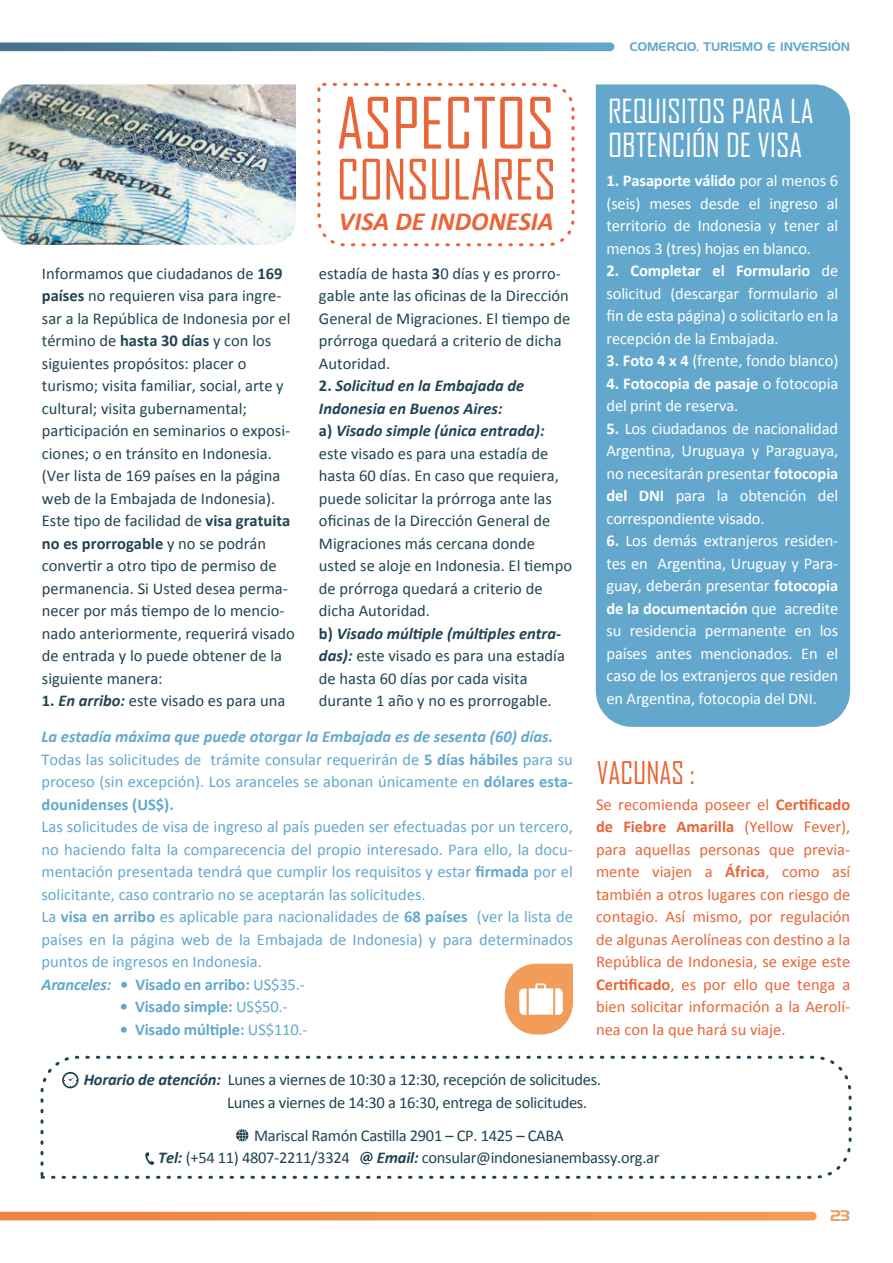
<style>
.page{position:relative;width:893px;height:1263px;background:#fff}
.page>*{position:absolute;margin:0;border:0;box-sizing:border-box;transform-origin:0 0}
.t1{font:67.8px "Agency FB";color:#e96537}
.t2{font:53.55px "Agency FB";color:#e96537}
.t3{font:31.8px/33.2px "Agency FB";color:#fff}
.t4{font:30px "Agency FB";color:#e96537}
.t5{font:italic 700 26.25px "Calibri";color:#e96537}
.t6{font:16.5px/22.5px "Calibri";color:#204452}
.t7{font:16.5px/22.5px "Calibri";letter-spacing:-.01em;color:#fff;text-align:justify}
.t8{font:16.5px/22.5px "Calibri";color:#63a8cc}
.t9{font:16.5px/22.5px "Calibri";color:#e96537;text-align:justify}
.t10{font:16.5px/22.5px "Calibri";letter-spacing:-.02em;color:#204452}
.t11{font:700 16.5px "Calibri";letter-spacing:-.01em;color:#63a8cc}
.t12{font:15px "Handel Gothic BT";color:#f19c58}
.t13{font:12px "Handel Gothic BT";color:#63a8cc}
.s1{font-weight:700}
.s2{font-weight:700;font-style:italic}
.s3{font-weight:400}
</style>
<div class="page">
<img style="left:0;top:84px;width:296px;height:161px">
<svg style="left:0;top:42px;width:614px;height:9px;background:#5c92ad"></svg>
<svg style="left:0;top:1212px;width:816px;height:8px;background:#ef8e4e"></svg>
<div style="left:596px;top:84px;width:254px;height:643px;background:#63a8cc"></div>
<svg style="left:505px;top:964px;width:68px;height:70px"></svg>
<svg style="left:317px;top:82px;width:258px;height:165px"></svg>
<svg style="left:40px;top:1055px;width:812px;height:124px"></svg>
<svg style="left:145px;top:1152px;width:9px;height:13px"></svg>
<svg style="left:360px;top:1152px;width:13px;height:12px"></svg>
<svg style="left:236px;top:1129px;width:12px;height:12px"></svg>
<svg style="left:62px;top:1072px;width:17px;height:16px"></svg>
<svg style="left:64px;top:1073px;width:13px;height:14px"></svg>
<h1 class="t1" style="left:337px;top:82px;width:219px">ASPECTOS</h1>
<h2 class="t2" style="left:337px;top:147px;width:221px">CONSULARES</h2>
<p class="t6" style="left:42px;top:262px;width:255px">Informamos que ciudadanos de <span class="s1">169 países</span> no requieren visa para ingre&shy;sar a la República de Indonesia por el término de <span class="s1">hasta 30 días</span> y con los siguientes propósitos: placer o turismo; visita familiar, social, arte y cultural; visita gubernamental; participación en seminarios o exposi&shy;ciones; o en tránsito en Indonesia. (Ver lista de 169 países en la página web de la Embajada de Indonesia).<br>Este tipo de facilidad de <span class="s1">visa gratuita no es prorrogable</span> y no se podrán convertir a otro tipo de permiso de permanencia. Si Usted desea perma&shy;necer por más tiempo de lo mencio&shy;nado anteriormente, requerirá visado de entrada y lo puede obtener de la siguiente manera:</p>
<p class="t6" style="left:42px;top:690px;width:245px"><span class="s1">1.</span> <span class="s2">En arribo:</span> este visado es para una</p>
<h3 class="t5" style="left:339px;top:204px;width:216px">VISA DE INDONESIA</h3>
<p class="t6" style="left:319px;top:262px;width:253px">estadía de hasta <span class="s1">3</span>0 días y es prorro&shy;gable ante las oficinas de la Dirección<br>General de Migraciones. El tiempo de prórroga quedará a criterio de dicha<br>Autoridad.</p>
<p class="t6" style="left:319px;top:375px;width:255px"><span class="s1">2.</span> <span class="s2">Solicitud en la Embajada de<br>Indonesia en Buenos Aires:<br></span><span class="s1">a)</span> <span class="s2">Visado simple (única entrada): </span>este visado es para una estadía de hasta 60 días. En caso que requiera, puede solicitar la prórroga ante las oficinas de la Dirección General de<br>Migraciones más cercana donde usted se aloje en Indonesia. El tiempo de prórroga quedará a criterio de dicha Autoridad.<br><span class="s1">b)</span> <span class="s2">Visado múltiple (múltiples entra&shy;das):</span> este visado es para una estadía de hasta 60 días por cada visita durante 1 año y no es prorrogable.</p>
<p class="t8" style="left:42px;top:726px;width:533px"><span class="s2">La estadía máxima que puede otorgar la Embajada es de sesenta (60) días.<br></span>Todas las solicitudes de trámite consular requerirán de <span class="s1">5 días hábiles</span> para su proceso (sin excepción). Los aranceles se abonan únicamente en <span class="s1">dólares esta&shy;dounidenses (US$).</span></p>
<p class="t8" style="left:42px;top:816px;width:533px">Las solicitudes de visa de ingreso al país pueden ser efectuadas por un tercero, no haciendo falta la comparecencia del propio interesado. Para ello, la docu&shy;mentación presentada tendrá que cumplir los requisitos y estar <span class="s1">firmada</span> por el solicitante, caso contrario no se aceptarán las solicitudes.<br>La <span class="s1">visa en arribo</span> es aplicable para nacionalidades de <span class="s1">68 países</span> (ver la lista de países en la página web de la Embajada de Indonesia) y para determinados puntos de ingresos en Indonesia.<br><span class="s2">Aranceles:</span> <span class="s1">• Visado en arribo:</span> US$35.-</p>
<p class="t11" style="left:120px;top:996px;width:169px">• Visado simple: <span class="s3">US$50.-</span></p>
<p class="t11" style="left:120px;top:1019px;width:189px">• Visado múltiple: <span class="s3">US$110.-</span></p>
<p class="t13" style="left:630px;top:40px;width:222px">COMERCIO, TURISMO E INVERSIÓN</p>
<h3 class="t3" style="left:608px;top:94px;width:207px">REQUISITOS PARA LA<br>OBTENCIÓN DE VISA</h3>
<p class="t7" style="left:606px;top:169px;width:233px"><span class="s1">1. Pasaporte válido</span> por al menos 6 (seis) meses desde el ingreso al territorio de Indonesia y tener al menos 3 (tres) hojas en blanco.</p>
<p class="t7" style="left:606px;top:259px;width:233px"><span class="s1">2. Completar el Formulario</span> de solicitud (descargar formulario al fin de esta página) o solicitarlo en la recepción de la Embajada.</p>
<p class="t7" style="left:606px;top:349px;width:233px"><span class="s1">3. Foto 4 x 4</span> (frente, fondo blanco)</p>
<p class="t7" style="left:606px;top:372px;width:233px"><span class="s1">4. Fotocopia de pasaje</span> o fotocopia del print de reserva.</p>
<p class="t7" style="left:606px;top:417px;width:233px"><span class="s1">5.</span> Los ciudadanos de nacionalidad Argentina, Uruguaya y Paraguaya, no necesitarán presentar <span class="s1">fotocopia del DNI</span> para la obtención del correspondiente visado.</p>
<p class="t7" style="left:606px;top:529px;width:233px"><span class="s1">6.</span> Los demás extranjeros residen&shy;tes en Argentina, Uruguay y Para&shy;guay, deberán presentar <span class="s1">fotocopia de la documentación</span> que acredite su residencia permanente en los países antes mencionados. En el caso de los extranjeros que residen en Argentina, fotocopia del DNI.</p>
<h3 class="t4" style="left:597px;top:754px;width:100px">VACUNAS :</h3>
<p class="t9" style="left:596px;top:793px;width:256px">Se recomienda poseer el <span class="s1">Certificado de Fiebre Amarilla</span> (Yellow Fever), para aquellas personas que previa&shy;mente viajen a <span class="s1">África</span>, como así también a otros lugares con riesgo de contagio. Así mismo, por regulación de algunas Aerolíneas con destino a la República de Indonesia, se exige este <span class="s1">Certificado</span>, es por ello que tenga a bien solicitar información a la Aerolí&shy;nea con la que hará su viaje.</p>
<p class="t10" style="left:227px;top:1069px;width:375px;text-indent:-143px"><span class="s2">Horario de atención:</span> Lunes a viernes de 10:30 a 12:30, recepción de solicitudes.<br>Lunes a viernes de 14:30 a 16:30, entrega de solicitudes.</p>
<p class="t10" style="left:158px;top:1124px;width:407px;text-indent:96px">Mariscal Ramón Castilla 2901 – CP. 1425 – CABA<br><span class="s2">Tel:</span> (+54 11) 4807-2211/3324</p>
<p class="t10" style="left:377px;top:1146px;width:284px"><span class="s2">Email:</span> consular@indonesianembassy.org.ar</p>
<p class="t12" style="left:830px;top:1206px;width:21px">23</p>
</div>
